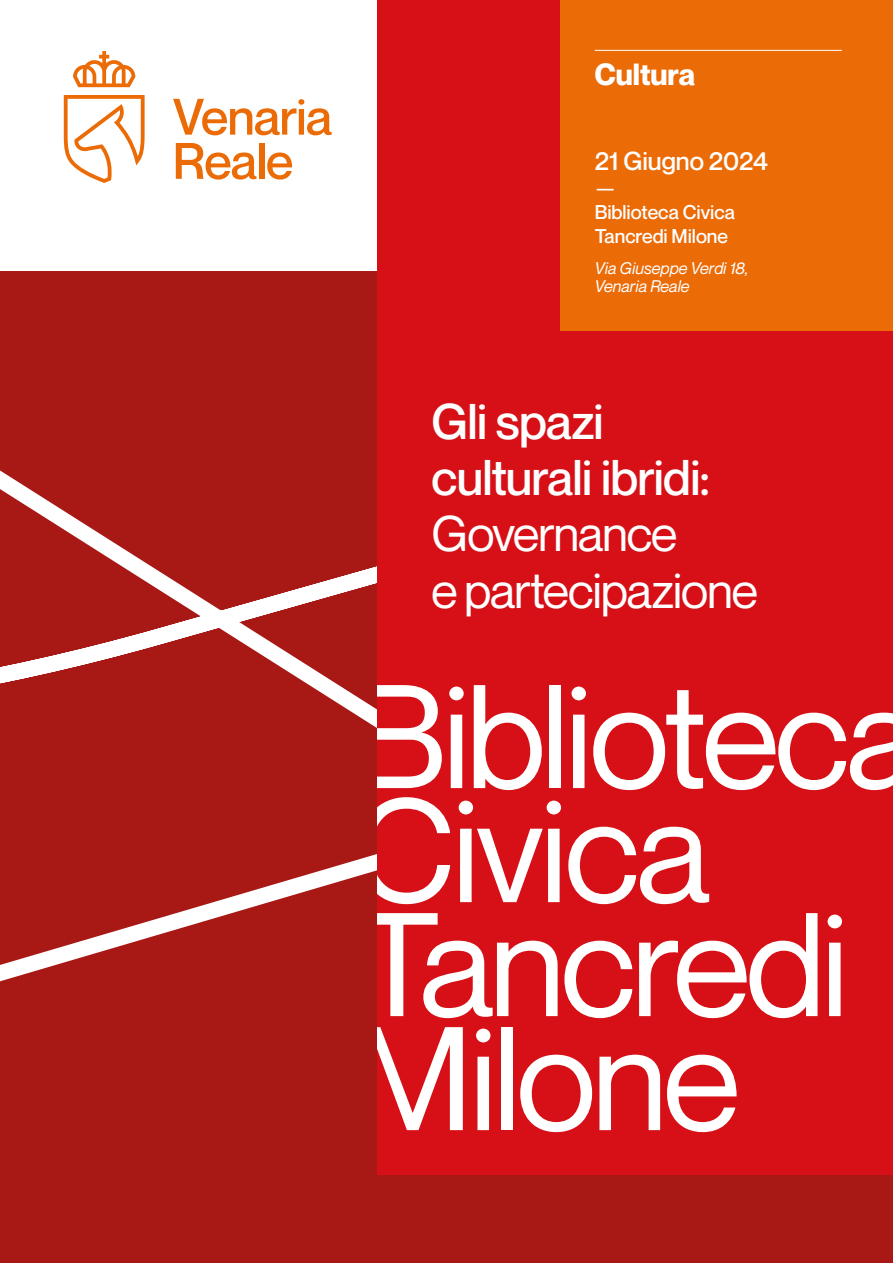
<style>
.page{position:relative;width:893px;height:1263px;background:#fff}
.page>*{position:absolute;margin:0;border:0;box-sizing:border-box;transform-origin:0 0}
.t1{font:144px/114px "Neue Montreal";letter-spacing:-.03em;color:#fff}
.t2{font:49.05px/56.2px "Neue Montreal";letter-spacing:-.025em;color:#fff}
.t3{font:500 49.05px/56.2px "Neue Montreal";letter-spacing:-.02em;color:#fff}
.t4{font:700 30px "Neue Montreal";color:#fff}
.t5{font:500 25.5px "Neue Montreal";color:#fff}
.t6{font:21px "Neue Montreal";color:#fff}
.t7{font:500 19.5px/24px "Neue Montreal";color:#fff}
.t8{font:italic 16.5px/18px "Neue Montreal";color:#fff}
</style>
<div class="page">
<div style="left:0;top:272px;width:893px;height:991px;background:#a81916"></div>
<svg style="left:0;top:422px;width:378px;height:597px"></svg>
<div style="left:378px;top:0;width:515px;height:1175px;background:#d61016"></div>
<svg style="left:64px;top:95px;width:81px;height:88px"></svg>
<svg style="left:73px;top:51px;width:62px;height:36px"></svg>
<svg style="left:173px;top:99px;width:159px;height:36px"></svg>
<svg style="left:176px;top:143px;width:80px;height:37px"></svg>
<div style="left:259px;top:143px;width:5px;height:36px;background:#eb6b07"></div>
<svg style="left:267px;top:152px;width:25px;height:28px"></svg>
<div style="left:561px;top:0;width:332px;height:330px;background:#eb6b07"></div>
<hr style="left:595px;top:50px;width:247px;height:1px;background:#fff">
<h3 class="t4" style="left:595px;top:55px;width:102px">Cultura</h3>
<h3 class="t5" style="left:595px;top:145px;width:175px">21 Giugno 2024</h3>
<p class="t6" style="left:595px;top:175px;width:22px">—</p>
<p class="t7" style="left:595px;top:200px;width:142px">Biblioteca Civica<br>Tancredi Milone</p>
<p class="t8" style="left:595px;top:259px;width:155px">Via Giuseppe Verdi 18,<br>Venaria Reale</p>
<h2 class="t3" style="left:432px;top:393px;width:280px">Gli spazi culturali ibridi:</h2>
<h2 class="t2" style="left:432px;top:506px;width:328px">Governance<br>e partecipazione</h2>
<h1 class="t1" style="left:353px;top:681px;width:568px">Biblioteca<br>Civica<br>Tancredi<br>Milone</h1>
</div>
